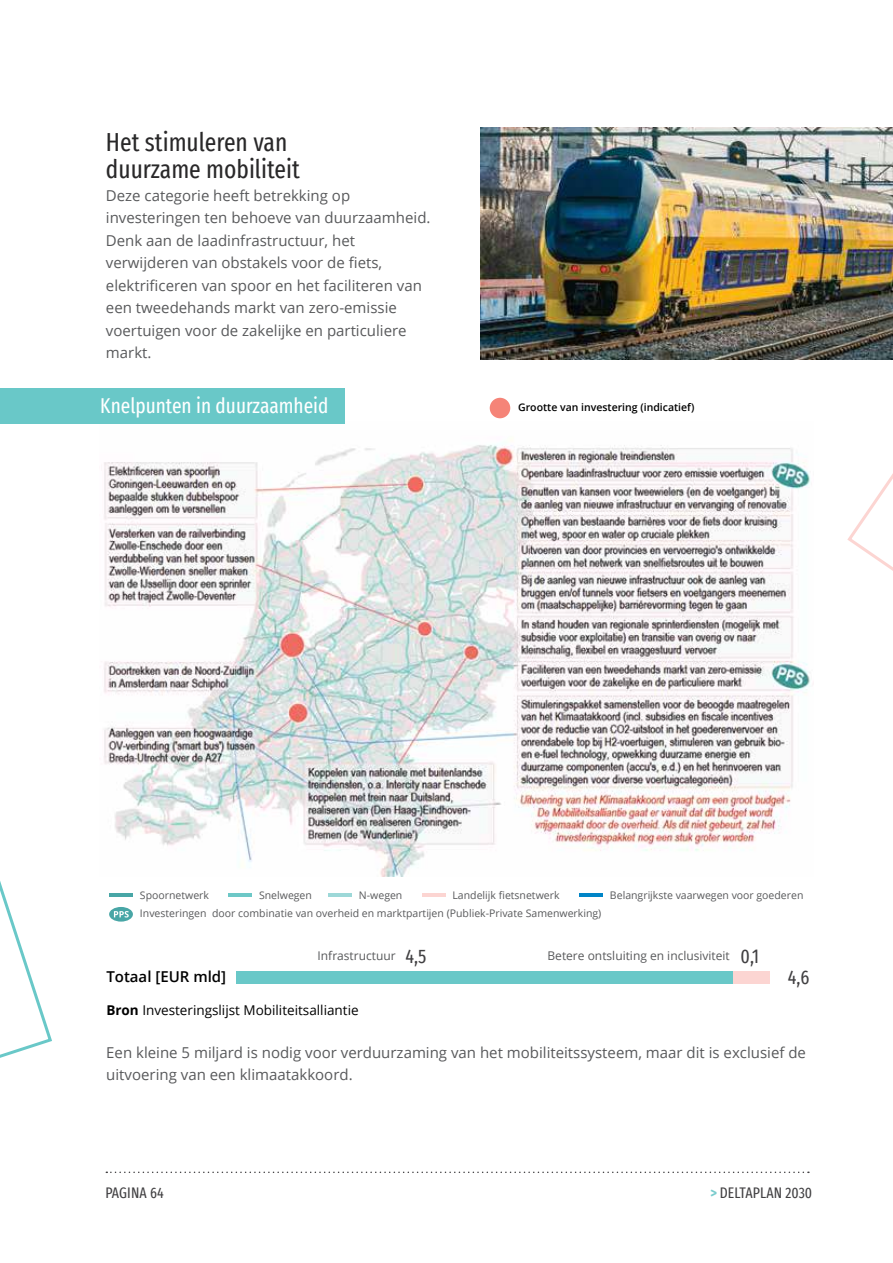
<style>
.page{position:relative;width:893px;height:1263px;background:#fff}
.page>*{position:absolute;margin:0;border:0;box-sizing:border-box;transform-origin:0 0}
.t1{font:extra-condensed 25.5px/27px "Fira Sans";color:#292829}
.t2{font:extra-condensed 21px "Fira Sans";color:#fff}
.t3{font:extra-condensed 19.5px "Fira Sans";color:#414042}
.t4{font:15px/22.5px "Open Sans";color:#58595b}
.t5{font:extra-condensed 15px "Fira Sans";letter-spacing:.01em;color:#414042}
.t6{font:600 15px "Open Sans";color:#000}
.t7{font:13.5px "Open Sans";color:#000}
.t8{font:12px "Open Sans";color:#58595b}
.t9{font:10.5px/17.7px "Open Sans";color:#58595b}
.t10{font:600 10.5px "Open Sans";color:#000}
.s1{font-weight:700}
.s2{font-weight:700;color:#7acccd}
</style>
<div class="page">
<svg style="left:106px;top:1171px;width:703px;height:2px"></svg>
<svg style="left:0;top:881px;width:52px;height:177px"></svg>
<img style="left:99px;top:421px;width:712px;height:455px">
<div style="left:0;top:388px;width:344px;height:35px;background:#69c8c8"></div>
<hr style="left:109px;top:893px;width:24px;height:4px;background:#48a6a6">
<hr style="left:422px;top:893px;width:23px;height:4px;background:#fcd5d2">
<hr style="left:579px;top:893px;width:24px;height:4px;background:#0085c7">
<hr style="left:228px;top:893px;width:24px;height:4px;background:#6dc8c7">
<hr style="left:328px;top:893px;width:24px;height:4px;background:#9dd8d8">
<div style="left:109px;top:907px;width:24px;height:14px;background:#48a6a6;border-radius:50%"></div>
<svg style="left:114px;top:911px;width:15px;height:6px"></svg>
<div style="left:259px;top:971px;width:511px;height:12px;background:#fcd5d2"></div>
<div style="left:236px;top:971px;width:497px;height:12px;background:#69c8c8"></div>
<div style="left:490px;top:398px;width:20px;height:20px;background:#f58478;border-radius:50%"></div>
<img style="left:480px;top:128px;width:413px;height:231px">
<svg style="left:847px;top:473px;width:46px;height:98px"></svg>
<h1 class="t1" style="left:106px;top:128px;width:195px">Het stimuleren van duurzame mobiliteit</h1>
<p class="t4" style="left:106px;top:184px;width:326px">Deze categorie heeft betrekking op investeringen ten behoeve van duurzaamheid.<br>Denk aan de laadinfrastructuur, het verwijderen van obstakels voor de fiets, elektrificeren van spoor en het faciliteren van een tweedehands markt van zero-emissie voertuigen voor de zakelijke en particuliere markt.</p>
<h2 class="t2" style="left:100px;top:390px;width:230px">Knelpunten in duurzaamheid</h2>
<p class="t10" style="left:518px;top:400px;width:178px">Grootte van investering (indicatief)</p>
<p class="t9" style="left:259px;top:886px;width:54px">Snelwegen</p>
<p class="t9" style="left:359px;top:886px;width:45px">N-wegen</p>
<p class="t9" style="left:452px;top:886px;width:108px">Landelijk fietsnetwerk</p>
<p class="t9" style="left:610px;top:886px;width:195px">Belangrijkste vaarwegen voor goederen</p>
<p class="t9" style="left:140px;top:886px;width:463px">Spoornetwerk<br>Investeringen door combinatie van overheid en marktpartijen (Publiek-Private Samenwerking)</p>
<h3 class="t3" style="left:405px;top:941px;width:23px">4,5</h3>
<h3 class="t3" style="left:740px;top:941px;width:20px">0,1</h3>
<p class="t8" style="left:318px;top:948px;width:80px">Infrastructuur</p>
<p class="t8" style="left:547px;top:947px;width:184px">Betere ontsluiting en inclusiviteit</p>
<p class="t6" style="left:106px;top:966px;width:121px">Totaal [EUR mld]</p>
<h3 class="t3" style="left:788px;top:963px;width:23px">4,6</h3>
<p class="t7" style="left:106px;top:1001px;width:254px"><span class="s1">Bron</span> Investeringslijst Mobiliteitsalliantie</p>
<p class="t4" style="left:106px;top:1040px;width:701px">Een kleine 5 miljard is nodig voor verduurzaming van het mobiliteitssysteem, maar dit is exclusief de uitvoering van een klimaatakkoord.</p>
<p class="t5" style="left:105px;top:1181px;width:60px">PAGINA 64</p>
<p class="t5" style="left:710px;top:1181px;width:103px"><span class="s2">&gt;</span> DELTAPLAN 2030</p>
</div>
